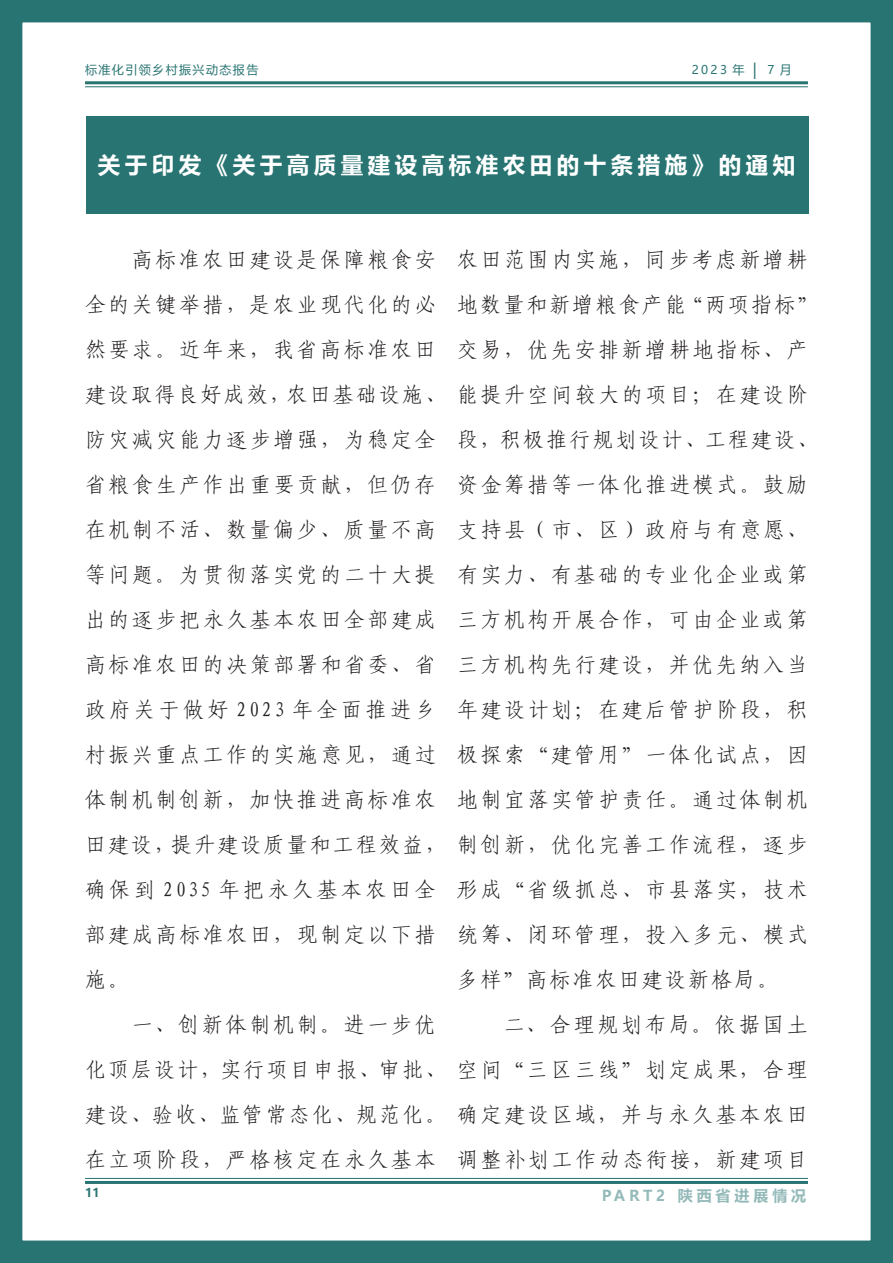
<style>
.page{position:relative;width:893px;height:1263px;background:#fff}
.page>*{position:absolute;margin:0;border:0;box-sizing:border-box;transform-origin:0 0}
.t1{font:700 22.5px "Microsoft Ya Hei";letter-spacing:.2em;color:#fff}
.t2{font:21px/45px "Fang Song GB2312";letter-spacing:.125em;color:#231f20}
.t3{font:700 15px "Microsoft Ya Hei";letter-spacing:.26em;color:#287472}
.t4{font:12px "Microsoft Ya Hei";letter-spacing:.12em;color:#287472}
.t5{font:700 12px "Microsoft Ya Hei";color:#287472}
.s1{font-size:15px}
</style>
<div class="page">
<div style="left:86px;top:116px;width:722px;height:98px;background:#287472"></div>
<div style="left:0;top:0;width:893px;height:1263px;border:22px solid #287472"></div>
<hr style="left:85px;top:81px;width:723px;height:3px;background:#287472">
<hr style="left:85px;top:86px;width:723px;height:1px;background:#287472">
<hr style="left:85px;top:1178px;width:723px;height:1px;background:#287472">
<hr style="left:85px;top:1181px;width:723px;height:3px;background:#287472">
<p class="t4" style="left:85px;top:61px;width:175px">标准化引领乡村振兴动态报告</p>
<p class="t4" style="left:692px;top:61px;width:102px">2023 年 <span class="s1">|</span> 7 月</p>
<p class="t1" style="left:98px;top:149px;width:699px">关于印发《关于高质量建设高标准农田的十条措施》的通知</p>
<p class="t2" style="left:85px;top:237px;width:363px;text-indent:47px">高标准农田建设是保障粮食安全的关键举措，是农业现代化的必然要求。近年来，我省高标准农田建设取得良好成效，农田基础设施、防灾减灾能力逐步增强，为稳定全省粮食生产作出重要贡献，但仍存在机制不活、数量偏少、质量不高等问题。为贯彻落实党的二十大提出的逐步把永久基本农田全部建成高标准农田的决策部署和省委、省政府关于做好 2023 年全面推进乡村振兴重点工作的实施意见，通过体制机制创新，加快推进高标准农田建设，提升建设质量和工程效益，确保到 2035 年把永久基本农田全部建成高标准农田，现制定以下措施。</p>
<p class="t2" style="left:85px;top:1002px;width:363px;text-indent:47px">一、创新体制机制。进一步优化顶层设计，实行项目申报、审批、建设、验收、监管常态化、规范化。在立项阶段，严格核定在永久基本</p>
<p class="t2" style="left:457px;top:237px;width:363px">农田范围内实施，同步考虑新增耕地数量和新增粮食产能“两项指标”交易，优先安排新增耕地指标、产能提升空间较大的项目；在建设阶段，积极推行规划设计、工程建设、资金筹措等一体化推进模式。鼓励支持县（市、区）政府与有意愿、有实力、有基础的专业化企业或第三方机构开展合作，可由企业或第三方机构先行建设，并优先纳入当年建设计划；在建后管护阶段，积极探索“建管用”一体化试点，因地制宜落实管护责任。通过体制机制创新，优化完善工作流程，逐步形成“省级抓总、市县落实，技术统筹、闭环管理，投入多元、模式多样”高标准农田建设新格局。</p>
<p class="t2" style="left:457px;top:1002px;width:352px;text-align:justify;text-indent:47px">二、合理规划布局。依据国土空间“三区三线”划定成果，合理确定建设区域，并与永久基本农田调整补划工作动态衔接，新建项目</p>
<p class="t5" style="left:85px;top:1185px;width:16px">11</p>
<p class="t3" style="left:601px;top:1185px;width:207px">PART2 陕西省进展情况</p>
</div>
